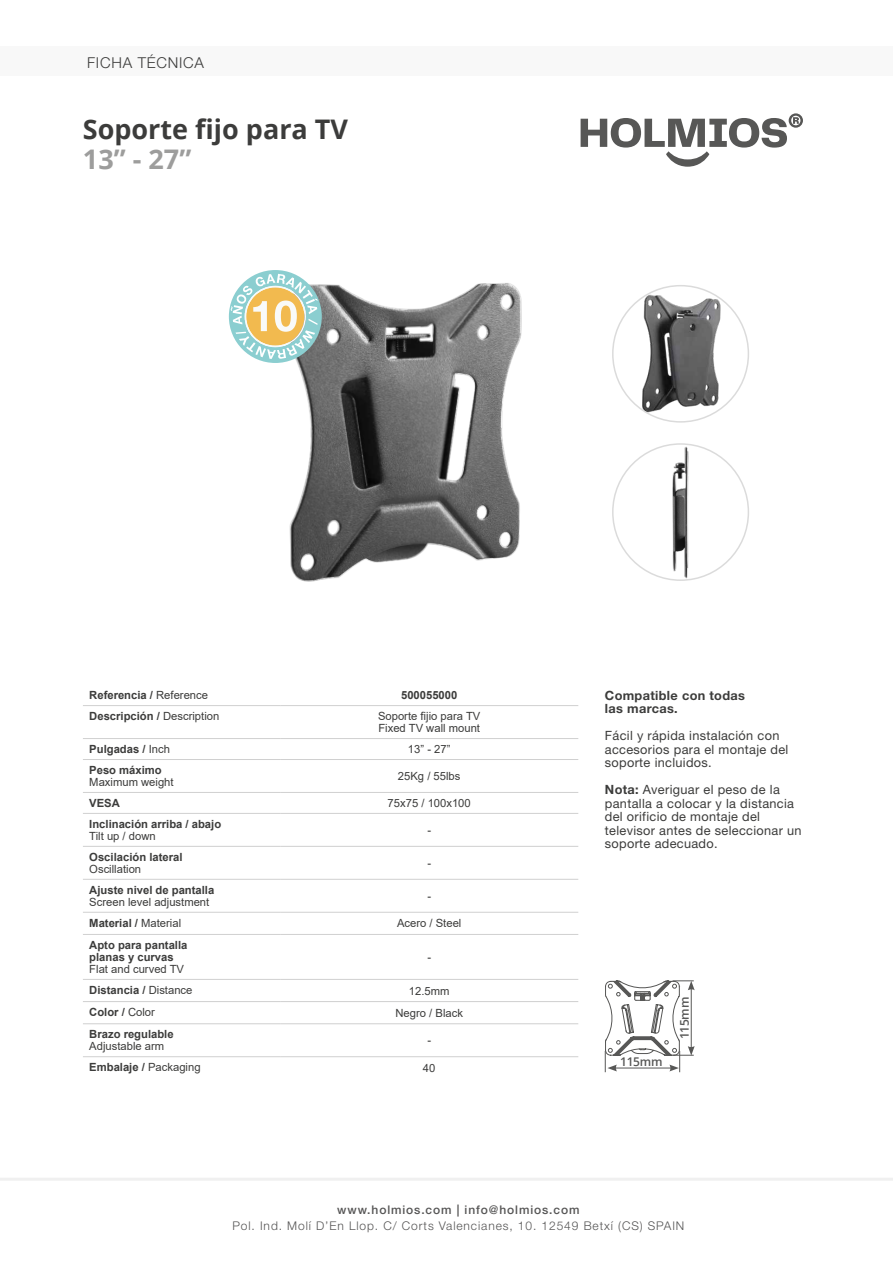
<style>
.page{position:relative;width:893px;height:1263px;background:#fff}
.page>*{position:absolute;margin:0;border:0;box-sizing:border-box;transform-origin:0 0}
.t1{font:700 27px "Open Sans";color:#3c3c3b}
.t2{font:700 27px "Open Sans";color:#9d9d9c}
.t3{font:300 15px "Helvetica Neue";letter-spacing:.05em;color:#3c3c3b}
.t4{font:12.75px/13.5px "Helvetica Neue";letter-spacing:.025em;color:#3c3c3b}
.t5{font:700 12.75px/13.5px "Helvetica Neue";letter-spacing:.025em;color:#3c3c3b}
.t6{font:300 12px "Helvetica Neue";letter-spacing:.075em;color:#565555}
.t7{font:500 12px "Helvetica Neue";letter-spacing:.075em;color:#565555}
.t8{font:600 12px "Open Sans";letter-spacing:-.025em;color:#575756}
.t9{font:700 11.25px/12px "Arial";color:#3c3c3b}
.t10{font:11.25px/12px "Arial";color:#3c3c3b}
.s1{font-weight:400}
.s2{font-weight:700}
</style>
<div class="page">
<hr style="left:0;top:1178px;width:893px;height:3px;background:#f0f0f0">
<div style="left:0;top:47px;width:893px;height:29px;background:#f8f8f8"></div>
<svg style="left:581px;top:113px;width:222px;height:54px"></svg>
<img style="left:289px;top:283px;width:233px;height:299px">
<svg style="left:229px;top:270px;width:93px;height:93px"></svg>
<hr style="left:83px;top:759px;width:197px;height:1px;background:#d0d0d0">
<hr style="left:280px;top:759px;width:298px;height:1px;background:#d0d0d0">
<hr style="left:83px;top:792px;width:197px;height:1px;background:#d0d0d0">
<hr style="left:280px;top:792px;width:298px;height:1px;background:#d0d0d0">
<hr style="left:83px;top:813px;width:197px;height:1px;background:#d0d0d0">
<hr style="left:280px;top:813px;width:298px;height:1px;background:#d0d0d0">
<hr style="left:83px;top:846px;width:197px;height:1px;background:#d0d0d0">
<hr style="left:280px;top:846px;width:298px;height:1px;background:#d0d0d0">
<hr style="left:83px;top:879px;width:197px;height:1px;background:#d0d0d0">
<hr style="left:280px;top:879px;width:298px;height:1px;background:#d0d0d0">
<hr style="left:83px;top:912px;width:197px;height:1px;background:#d0d0d0">
<hr style="left:280px;top:912px;width:298px;height:1px;background:#d0d0d0">
<hr style="left:83px;top:934px;width:197px;height:1px;background:#d0d0d0">
<hr style="left:280px;top:934px;width:298px;height:1px;background:#d0d0d0">
<hr style="left:83px;top:979px;width:197px;height:1px;background:#d0d0d0">
<hr style="left:280px;top:979px;width:298px;height:1px;background:#d0d0d0">
<hr style="left:83px;top:1001px;width:197px;height:1px;background:#d0d0d0">
<hr style="left:280px;top:1001px;width:298px;height:1px;background:#d0d0d0">
<hr style="left:83px;top:1023px;width:197px;height:1px;background:#d0d0d0">
<hr style="left:280px;top:1023px;width:298px;height:1px;background:#d0d0d0">
<hr style="left:83px;top:1056px;width:197px;height:1px;background:#d0d0d0">
<hr style="left:280px;top:1056px;width:298px;height:1px;background:#d0d0d0">
<hr style="left:83px;top:705px;width:197px;height:1px;background:#d0d0d0">
<hr style="left:280px;top:705px;width:298px;height:1px;background:#d0d0d0">
<hr style="left:83px;top:738px;width:197px;height:1px;background:#d0d0d0">
<hr style="left:280px;top:738px;width:298px;height:1px;background:#d0d0d0">
<img style="left:628px;top:286px;width:105px;height:134px">
<img style="left:655px;top:446px;width:51px;height:132px">
<svg style="left:605px;top:980px;width:90px;height:92px"></svg>
<h2 class="t3" style="left:87px;top:53px;width:118px">FICHA TÉCNICA</h2>
<h1 class="t1" style="left:83px;top:110px;width:267px">Soporte fijo para TV</h1>
<h1 class="t2" style="left:83px;top:140px;width:110px">13” - 27”</h1>
<p class="t9" style="left:89px;top:689px;width:120px">Referencia / <span class="s1">Reference</span></p>
<p class="t9" style="left:401px;top:689px;width:58px">500055000</p>
<p class="t9" style="left:89px;top:710px;width:132px">Descripción / <span class="s1">Description</span></p>
<p class="t10" style="left:378px;top:710px;width:104px">Soporte fijio para TV<br>Fixed TV wall mount</p>
<p class="t9" style="left:89px;top:743px;width:82px">Pulgadas / <span class="s1">Inch</span></p>
<p class="t10" style="left:408px;top:743px;width:44px">13” - 27”</p>
<p class="t9" style="left:89px;top:764px;width:74px">Peso máximo</p>
<p class="t10" style="left:89px;top:776px;width:86px">Maximum weight</p>
<p class="t10" style="left:398px;top:770px;width:64px">25Kg / 55lbs</p>
<p class="t9" style="left:89px;top:797px;width:32px">VESA</p>
<p class="t10" style="left:388px;top:797px;width:85px">75x75 / 100x100</p>
<p class="t9" style="left:89px;top:818px;width:133px">Inclinación arriba / abajo</p>
<p class="t10" style="left:89px;top:830px;width:68px">Tilt up / down</p>
<p class="t10" style="left:427px;top:824px;width:5px">-</p>
<p class="t9" style="left:89px;top:851px;width:95px">Oscilación lateral</p>
<p class="t10" style="left:89px;top:863px;width:53px">Oscillation</p>
<p class="t9" style="left:89px;top:884px;width:127px">Ajuste nivel de pantalla</p>
<p class="t10" style="left:89px;top:896px;width:122px">Screen level adjustment</p>
<p class="t10" style="left:427px;top:857px;width:5px">-</p>
<p class="t10" style="left:427px;top:890px;width:5px">-</p>
<p class="t9" style="left:89px;top:917px;width:93px">Material / <span class="s1">Material</span></p>
<p class="t10" style="left:397px;top:917px;width:66px">Acero / Steel</p>
<p class="t9" style="left:89px;top:939px;width:100px">Apto para pantalla planas y curvas</p>
<p class="t10" style="left:89px;top:963px;width:96px">Flat and curved TV</p>
<p class="t10" style="left:427px;top:951px;width:5px">-</p>
<p class="t9" style="left:89px;top:984px;width:105px">Distancia / <span class="s1">Distance</span></p>
<p class="t10" style="left:409px;top:984px;width:42px">12.5mm</p>
<p class="t9" style="left:89px;top:1006px;width:67px">Color / <span class="s1">Color</span></p>
<p class="t10" style="left:395px;top:1007px;width:69px">Negro / Black</p>
<p class="t9" style="left:89px;top:1028px;width:86px">Brazo regulable</p>
<p class="t10" style="left:89px;top:1040px;width:77px">Adjustable arm</p>
<p class="t10" style="left:427px;top:1034px;width:5px">-</p>
<p class="t9" style="left:89px;top:1061px;width:113px">Embalaje / <span class="s1">Packaging</span></p>
<p class="t10" style="left:423px;top:1062px;width:14px">40</p>
<p class="t5" style="left:605px;top:688px;width:142px">Compatible con todas las marcas.</p>
<p class="t4" style="left:605px;top:729px;width:185px">Fácil y rápida instalación con accesorios para el montaje del soporte incluidos.</p>
<p class="t4" style="left:605px;top:783px;width:198px"><span class="s2">Nota:</span> Averiguar el peso de la pantalla a colocar y la distancia del orificio de montaje del televisor antes de seleccionar un soporte adecuado.</p>
<p class="t8" style="left:620px;top:1053px;width:44px">115mm</p>
<p class="t8" style="left:676px;top:1039px;width:44px;rotate:-90deg">115mm</p>
<p class="t7" style="left:337px;top:1202px;width:244px">www.holmios.com | info@holmios.com</p>
<p class="t6" style="left:232px;top:1219px;width:453px">Pol. Ind. Molí D’En Llop. C/ Corts Valencianes, 10. 12549 Betxí (CS) SPAIN</p>
</div>
